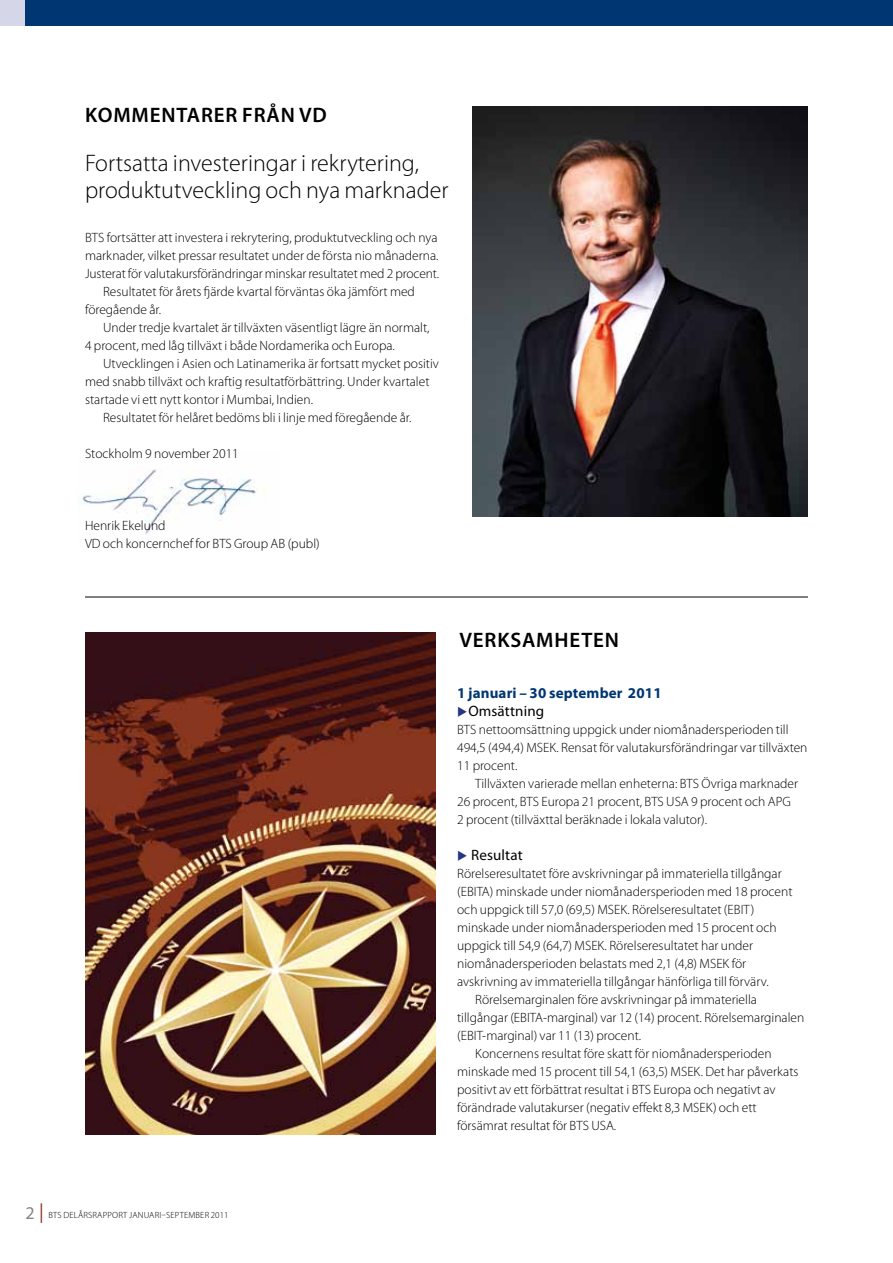
<style>
.page{position:relative;width:893px;height:1263px;background:#fff}
.page>*{position:absolute;margin:0;border:0;box-sizing:border-box;transform-origin:0 0}
.t1{font:300 24px/27px "Myriad Pro";color:#000}
.t2{font:600 21px "Myriad Pro";letter-spacing:.04em;color:#000}
.t3{font:700 15px "Myriad Pro";letter-spacing:.01em;color:#003671}
.t4{font:15px "Myriad Pro";letter-spacing:.01em;color:#000}
.t5{font:300 13.5px/18px "Myriad Pro";color:#000}
.t6{font:300 9px "Myriad Pro";letter-spacing:.02em;color:#000}
.s1{font-weight:400;font-size:18px;color:#858584}
.s2{font-weight:400;font-size:19.5px;color:#94372f}
</style>
<div class="page">
<div style="left:0;top:0;width:26px;height:26px;background:#d5d7e9"></div>
<div style="left:26px;top:0;width:867px;height:26px;background:#003671"></div>
<img style="left:78px;top:469px;width:188px;height:66px">
<hr style="left:85px;top:597px;width:723px;height:1px;background:#000">
<img style="left:472px;top:106px;width:336px;height:411px">
<img style="left:85px;top:632px;width:351px;height:502px">
<h2 class="t2" style="left:85px;top:102px;width:243px">KOMMENTARER FRÅN VD</h2>
<h1 class="t1" style="left:85px;top:150px;width:365px">Fortsatta investeringar i rekrytering, produktutveckling och nya marknader</h1>
<p class="t5" style="left:85px;top:229px;width:354px">BTS fortsätter att investera i rekrytering, produktutveckling och nya</p>
<p class="t5" style="left:85px;top:247px;width:355px">marknader, vilket pressar resultatet under de första nio månaderna.</p>
<p class="t5" style="left:85px;top:265px;width:356px">Justerat för valutakursförändringar minskar resultatet med 2 procent.</p>
<p class="t5" style="left:103px;top:283px;width:313px">Resultatet för årets fjärde kvartal förväntas öka jämfört med</p>
<p class="t5" style="left:85px;top:301px;width:78px">föregående år.</p>
<p class="t5" style="left:103px;top:319px;width:328px">U nder tredje kvartalet är tillväxten väsentligt lägre än normalt,</p>
<p class="t5" style="left:85px;top:337px;width:311px">4 procent, med låg tillväxt i både Nordamerika och Europa.</p>
<p class="t5" style="left:103px;top:355px;width:337px">Utvecklingen i Asien och Latinamerika är fortsatt mycket positiv</p>
<p class="t5" style="left:85px;top:373px;width:346px">med snabb tillväxt och kraftig resultatförbättring. U nder kvartalet</p>
<p class="t5" style="left:85px;top:391px;width:230px">startade vi ett nytt kontor i Mumbai, I ndien.</p>
<p class="t5" style="left:103px;top:409px;width:310px">Resultatet för helåret bedöms bli i linje med föregående år.</p>
<p class="t5" style="left:85px;top:445px;width:155px">Stockholm 9 november 2011</p>
<p class="t5" style="left:85px;top:517px;width:236px">Henrik Ekelund<br>VD och koncernchef for BTS Group AB (publ)</p>
<p class="t6" style="left:26px;top:1210px;width:204px"><span class="s1">2</span> <span class="s2">|</span> BTS delårsrapport januari–september 2011</p>
<h2 class="t2" style="left:459px;top:627px;width:161px">VERKSAMHETEN</h2>
<p class="t3" style="left:457px;top:683px;width:206px">1 januari – 30 september 2011</p>
<p class="t4" style="left:468px;top:701px;width:77px">Omsättning</p>
<p class="t5" style="left:457px;top:720px;width:352px">BTS nettoomsättning uppgick under niomånadersperioden till<br>494,5 (494,4) MSEK. Rensat för valutakursförändringar var tillväxten<br>11 procent.</p>
<p class="t5" style="left:457px;top:774px;width:342px;text-indent:18px">Tillväxten varierade mellan enheterna: BTS Övriga marknader<br>26 procent, BTS Europa 21 procent, BTS U SA 9 procent och APG<br>2 procent (tillväxttal beräknade i lokala valutor).</p>
<p class="t4" style="left:471px;top:845px;width:53px">Resultat</p>
<p class="t5" style="left:457px;top:864px;width:326px">Rörelseresultatet före avskrivningar på immateriella tillgångar</p>
<p class="t5" style="left:457px;top:882px;width:337px">(EBITA) minskade under niomånadersperioden med 18 procent</p>
<p class="t5" style="left:457px;top:900px;width:299px">och uppgick till 57,0 (69,5) MSEK. Rörelseresultatet (EBIT)</p>
<p class="t5" style="left:457px;top:918px;width:321px">minskade under niomånadersperioden med 15 procent och</p>
<p class="t5" style="left:457px;top:936px;width:298px">uppgick till 54,9 (64,7) MSEK. Rörelseresultatet har under</p>
<p class="t5" style="left:457px;top:954px;width:291px">niomånadersperioden belastats med 2,1 (4,8) MSEK för</p>
<p class="t5" style="left:457px;top:972px;width:313px">avskrivning av immateriella tillgångar hänförliga till förvärv.</p>
<p class="t5" style="left:475px;top:990px;width:283px">Rörelsemarginalen före avskrivningar på immateriella</p>
<p class="t5" style="left:457px;top:1008px;width:349px">tillgångar (EBITA-marginal) var 12 (14) procent. Rörelsemarginalen</p>
<p class="t5" style="left:457px;top:1026px;width:186px">(EBIT-marginal) var 11 (13) procent.</p>
<p class="t5" style="left:475px;top:1044px;width:298px">Koncernens resultat före skatt för niomånadersperioden</p>
<p class="t5" style="left:457px;top:1062px;width:343px">minskade med 15 procent till 54,1 (63,5) MSEK. Det har påverkats</p>
<p class="t5" style="left:457px;top:1080px;width:320px">positivt av ett förbättrat resultat i BTS Europa och negativt av</p>
<p class="t5" style="left:457px;top:1098px;width:301px">förändrade valutakurser (negativ effekt 8,3 MSEK) och ett</p>
<p class="t5" style="left:457px;top:1116px;width:161px">försämrat resultat för BTS U SA.</p>
</div>
